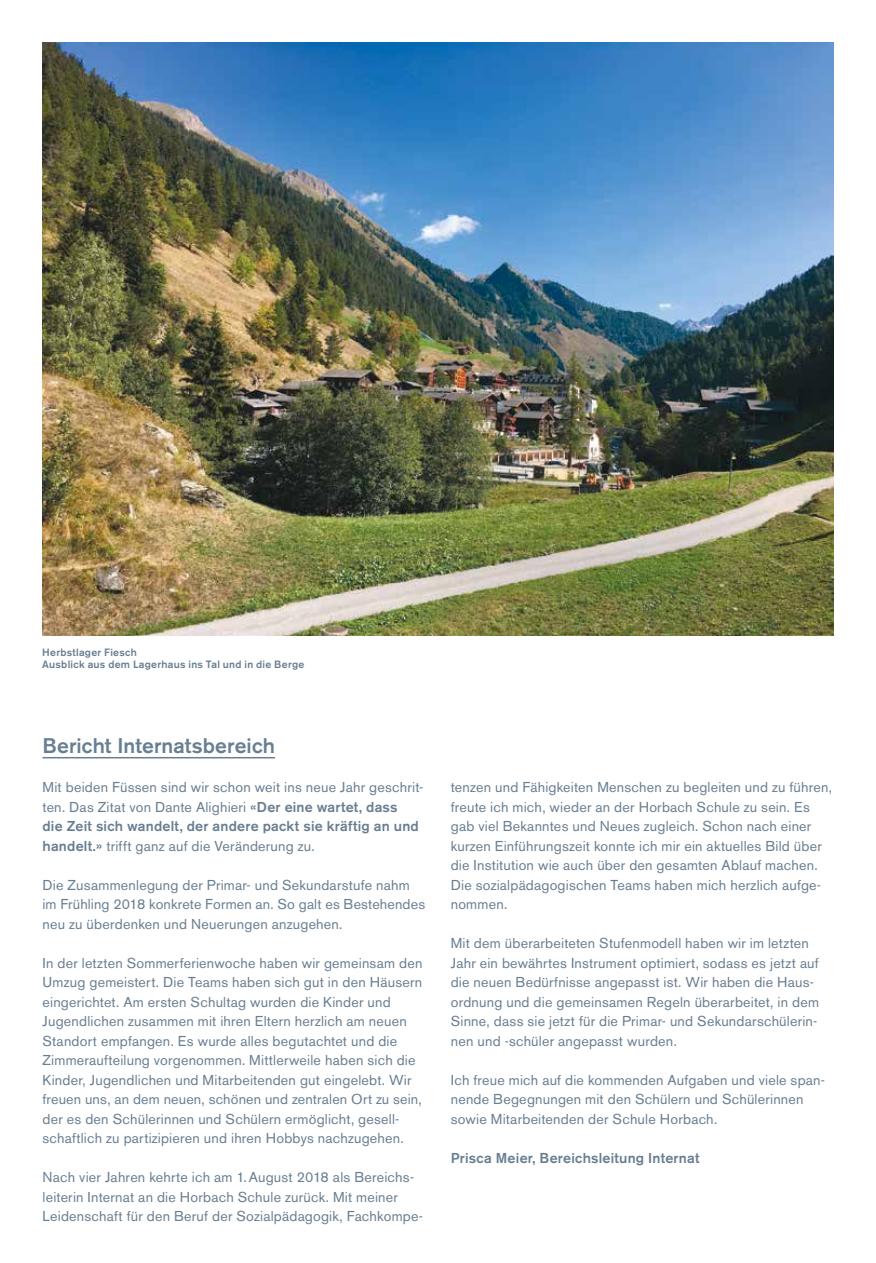
<style>
.page{position:relative;width:876px;height:1263px;background:#fff}
.page>*{position:absolute;margin:0;border:0;box-sizing:border-box;transform-origin:0 0}
.t1{font:500 21px "Akzidenz Grotesk BE";letter-spacing:.005em;color:#687e91}
.t2{font:14.25px/19.5px "Akzidenz Grotesk BE";letter-spacing:.015em;color:#687e91}
.t3{font:500 14.25px "Akzidenz Grotesk BE";letter-spacing:.015em;color:#687e91}
.t4{font:500 10.5px/12.6px "Akzidenz Grotesk BE";letter-spacing:.025em;color:#687e91}
.s1{font-weight:500}
</style>
<div class="page">
<hr style="left:43px;top:757px;width:232px;height:1px;background:#687e91">
<img style="left:43px;top:43px;width:790px;height:593px">
<p class="t4" style="left:42px;top:646px;width:264px">Herbstlager Fiesch<br>Ausblick aus dem Lagerhaus ins Tal und in die Berge</p>
<h1 class="t1" style="left:43px;top:733px;width:234px">Bericht Internatsbereich</h1>
<p class="t2" style="left:43px;top:777px;width:382px">Mit beiden Füssen sind wir schon weit ins neue Jahr geschrit&shy;ten. Das Zitat von Dante Alighieri <span class="s1">«Der eine wartet, dass<br>die Zeit sich wandelt, der andere packt sie kräftig an und handelt.»</span> trifft ganz auf die Veränderung zu.</p>
<p class="t2" style="left:43px;top:875px;width:384px">Die Zusammenlegung der Primar- und Sekundarstufe nahm im Frühling 2018 konkrete Formen an. So galt es Bestehendes neu zu überdenken und Neuerungen anzugehen.</p>
<p class="t2" style="left:43px;top:953px;width:381px">In der letzten Sommerferienwoche haben wir gemeinsam den Umzug gemeistert. Die Teams haben sich gut in den Häusern eingerichtet. Am ersten Schultag wurden die Kinder und Jugendlichen zusammen mit ihren Eltern herzlich am neuen Standort empfangen. Es wurde alles begutachtet und die Zimmeraufteilung vorgenommen. Mittlerweile haben sich die Kinder, Jugendlichen und Mitarbeitenden gut eingelebt. Wir freuen uns, an dem neuen, schönen und zentralen Ort zu sein, der es den Schülerinnen und Schülern ermöglicht, gesell&shy;schaftlich zu partizipieren und ihren Hobbys nachzugehen.</p>
<p class="t2" style="left:43px;top:1167px;width:382px">Nach vier Jahren kehrte ich am 1.August 2018 als Bereichs&shy;leiterin Internat an die Horbach Schule zurück. Mit meiner<br>Leidenschaft für den Beruf der Sozialpädagogik, Fachkompe-</p>
<p class="t2" style="left:451px;top:777px;width:383px">tenzen und Fähigkeiten Menschen zu begleiten und zu führen, freute ich mich, wieder an der Horbach Schule zu sein. Es gab viel Bekanntes und Neues zugleich. Schon nach einer kurzen Einführungszeit konnte ich mir ein aktuelles Bild über die Institution wie auch über den gesamten Ablauf machen.<br>Die sozialpädagogischen Teams haben mich herzlich aufge&shy;nommen.</p>
<p class="t2" style="left:451px;top:933px;width:370px">Mit dem überarbeiteten Stufenmodell haben wir im letzten Jahr ein bewährtes Instrument optimiert, sodass es jetzt auf die neuen Bedürfnisse angepasst ist. Wir haben die Haus&shy;ordnung und die gemeinsamen Regeln überarbeitet, in dem Sinne, dass sie jetzt für die Primar- und Sekundarschülerin&shy;nen und -schüler angepasst wurden.</p>
<p class="t2" style="left:451px;top:1070px;width:376px">Ich freue mich auf die kommenden Aufgaben und viele span&shy;nende Begegnungen mit den Schülern und Schülerinnen sowie Mitarbeitenden der Schule Horbach.</p>
<p class="t3" style="left:451px;top:1149px;width:250px">Prisca Meier, Bereichsleitung Internat</p>
</div>
